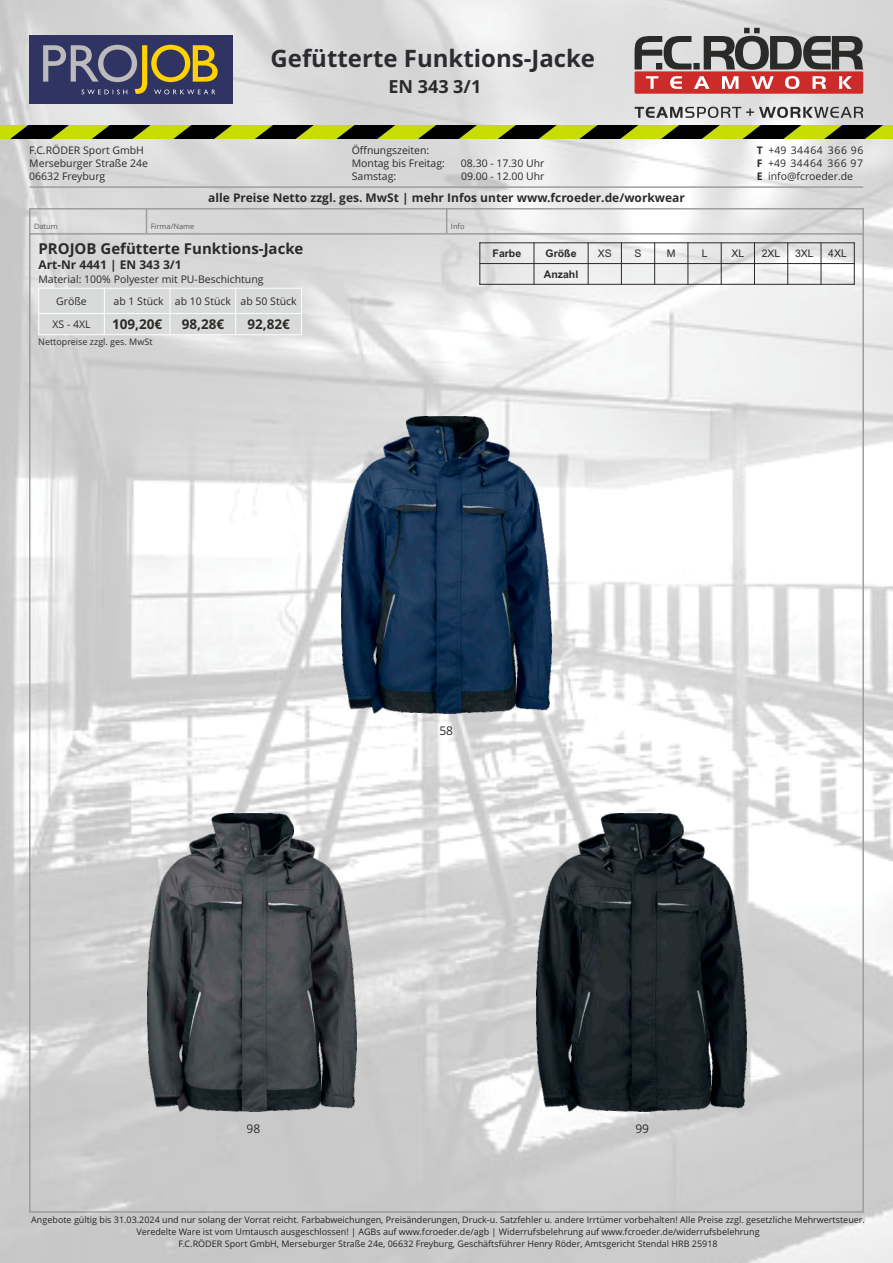
<style>
.page{position:relative;width:893px;height:1263px;background:#fff}
.page>*{position:absolute;margin:0;border:0;box-sizing:border-box;transform-origin:0 0}
.t1{font:700 24px "Open Sans";color:#2e2b30}
.t2{font:700 18px "Open Sans";color:#2a2a29}
.t3{font:700 15px "Open Sans";color:#2a2a29}
.t4{font:700 13.5px "Open Sans";color:#2a2a27}
.t5{font:700 12px "Open Sans";color:#2a2a29}
.t6{font:12px "Open Sans";color:#2a2a29}
.t7{font:10.5px/12.9px "Open Sans";color:#2a2a29}
.t8{font:10.5px "Open Sans";color:#2a2a27}
.t9{font:700 10.5px "Arial";color:#2a2a29}
.t10{font:10.5px "Arial";color:#2a2a29}
.t11{font:10.5px "Open Sans";letter-spacing:.05em;color:#2a2a29}
.t12{font:9px/11.9px "Open Sans";color:#232324;text-align:center}
.t13{font:9px "Open Sans";color:#2a2a29}
.t14{font:7.5px "Open Sans";color:#5c5b5b}
.s1{font-weight:700}
</style>
<div class="page">
<img style="left:0;top:0;width:893px;height:1263px">
<hr style="left:29px;top:208px;width:2px;height:25px;background:#9d9d9d">
<svg style="left:146px;top:210px;width:1px;height:23px"></svg>
<svg style="left:446px;top:210px;width:1px;height:23px"></svg>
<hr style="left:862px;top:208px;width:2px;height:25px;background:#9d9d9d">
<hr style="left:29px;top:208px;width:835px;height:2px;background:#9d9d9d">
<hr style="left:30px;top:186px;width:833px;height:2px;background:#9d9d9d">
<svg style="left:0;top:125px;width:893px;height:13px;background:#636d01"></svg>
<div style="left:635px;top:71px;width:228px;height:23px;background:#cd2a2a"></div>
<svg style="left:646px;top:76px;width:206px;height:13px"></svg>
<svg style="left:635px;top:28px;width:228px;height:42px;background:#8e8e8e"></svg>
<svg style="left:635px;top:107px;width:228px;height:11px;background:#9c9c9c"></svg>
<div style="left:30px;top:35px;width:203px;height:69px;background:#2f3462"></div>
<svg style="left:43px;top:45px;width:175px;height:49px"></svg>
<div style="left:39px;top:288px;width:262px;height:47px;background:#d9dada"></div>
<hr style="left:38px;top:288px;width:1px;height:47px;background:#fefefe">
<hr style="left:104px;top:288px;width:1px;height:47px;background:#fefefe">
<hr style="left:170px;top:288px;width:1px;height:47px;background:#fefefe">
<hr style="left:235px;top:288px;width:1px;height:47px;background:#fefefe">
<hr style="left:301px;top:288px;width:1px;height:47px;background:#fefefe">
<hr style="left:38px;top:334px;width:264px;height:1px;background:#fefefe">
<hr style="left:38px;top:313px;width:264px;height:1px;background:#fefefe">
<hr style="left:38px;top:288px;width:264px;height:1px;background:#fefefe">
<img style="left:342px;top:416px;width:209px;height:298px">
<img style="left:148px;top:814px;width:209px;height:297px">
<img style="left:537px;top:814px;width:209px;height:297px">
<hr style="left:479px;top:242px;width:1px;height:43px;background:#2a2a29">
<hr style="left:534px;top:242px;width:1px;height:43px;background:#2a2a29">
<hr style="left:588px;top:242px;width:1px;height:43px;background:#2a2a29">
<hr style="left:621px;top:242px;width:1px;height:43px;background:#2a2a29">
<hr style="left:654px;top:242px;width:1px;height:43px;background:#2a2a29">
<hr style="left:687px;top:242px;width:1px;height:43px;background:#2a2a29">
<hr style="left:721px;top:242px;width:1px;height:43px;background:#2a2a29">
<hr style="left:754px;top:242px;width:1px;height:43px;background:#2a2a29">
<hr style="left:787px;top:242px;width:1px;height:43px;background:#2a2a29">
<hr style="left:821px;top:242px;width:1px;height:43px;background:#2a2a29">
<hr style="left:854px;top:242px;width:1px;height:43px;background:#2a2a29">
<hr style="left:479px;top:284px;width:376px;height:1px;background:#2a2a29">
<hr style="left:479px;top:263px;width:376px;height:1px;background:#2a2a29">
<hr style="left:479px;top:242px;width:376px;height:1px;background:#2a2a29">
<h1 class="t1" style="left:270px;top:49px;width:326px">Gefütterte Funktions-Jacke</h1>
<h2 class="t2" style="left:388px;top:80px;width:94px">EN 343 3/1</h2>
<p class="t7" style="left:29px;top:145px;width:120px">F.C.RÖDER Sport GmbH<br>Merseburger Straße 24e<br>06632 Freyburg</p>
<p class="t7" style="left:352px;top:145px;width:95px">Öffnungszeiten:<br>Montag bis Freitag:</p>
<p class="t7" style="left:461px;top:158px;width:85px">08.30 - 17.30 Uhr</p>
<p class="t7" style="left:352px;top:171px;width:46px">Samstag:</p>
<p class="t7" style="left:461px;top:171px;width:85px">09.00 - 12.00 Uhr</p>
<h3 class="t5" style="left:208px;top:193px;width:478px">alle Preise Netto zzgl. ges. MwSt | mehr Infos unter www.fcroeder.de/workwear</h3>
<p class="t14" style="left:34px;top:223px;width:25px">Datum</p>
<p class="t14" style="left:151px;top:223px;width:45px">Firma/Name</p>
<p class="t14" style="left:451px;top:223px;width:15px">Info</p>
<p class="t11" style="left:757px;top:146px;width:108px"><span class="s1">T</span> +49 34464 366 96</p>
<p class="t7" style="left:757px;top:158px;width:108px"><span class="s1">F</span> +49 34464 366 97<br><span class="s1">E</span> info@fcroeder.de</p>
<h3 class="t3" style="left:38px;top:242px;width:266px">PROJOB Gefütterte Funktions-Jacke</h3>
<h3 class="t5" style="left:38px;top:260px;width:145px">Art-Nr 4441 | EN 343 3/1</h3>
<p class="t7" style="left:38px;top:273px;width:227px">Material: 100% Polyester mit PU-Beschichtung</p>
<p class="t8" style="left:56px;top:297px;width:32px">Größe</p>
<p class="t8" style="left:114px;top:297px;width:185px">ab 1 Stück ab 10 Stück ab 50 Stück</p>
<p class="t8" style="left:52px;top:320px;width:40px">XS - 4XL</p>
<h3 class="t4" style="left:112px;top:319px;width:52px">109,20€</h3>
<h3 class="t4" style="left:182px;top:319px;width:44px">98,28€</h3>
<h3 class="t4" style="left:247px;top:319px;width:44px">92,82€</h3>
<p class="t13" style="left:38px;top:338px;width:116px">Nettopreise zzgl. ges. MwSt</p>
<p class="t9" style="left:493px;top:249px;width:30px">Farbe</p>
<p class="t9" style="left:546px;top:249px;width:32px">Größe</p>
<p class="t10" style="left:598px;top:249px;width:16px">XS</p>
<p class="t10" style="left:634px;top:249px;width:9px">S</p>
<p class="t10" style="left:667px;top:249px;width:10px">M</p>
<p class="t10" style="left:702px;top:249px;width:7px">L</p>
<p class="t10" style="left:731px;top:249px;width:14px">XL</p>
<p class="t10" style="left:762px;top:249px;width:20px">2XL</p>
<p class="t10" style="left:795px;top:249px;width:20px">3XL</p>
<p class="t10" style="left:828px;top:249px;width:20px">4XL</p>
<p class="t9" style="left:544px;top:270px;width:36px">Anzahl</p>
<h3 class="t6" style="left:439px;top:726px;width:15px">58</h3>
<h3 class="t6" style="left:246px;top:1124px;width:15px">98</h3>
<h3 class="t6" style="left:635px;top:1124px;width:15px">99</h3>
<p class="t12" style="left:31px;top:1214px;width:835px">Angebote gültig bis 31.03.2024 und nur solang der Vorrat reicht. Farbabweichungen, Preisänderungen, Druck-u. Satzfehler u. andere Irrtümer vorbehalten! Alle Preise zzgl. gesetzliche Mehrwertsteuer.<br>Veredelte Ware ist vom Umtausch ausgeschlossen! | AGBs auf www.fcroeder.de/agb | Widerrufsbelehrung auf www.fcroeder.de/widerrufsbelehrung<br>F.C.RÖDER Sport GmbH, Merseburger Straße 24e, 06632 Freyburg, Geschäftsführer Henry Röder, Amtsgericht Stendal HRB 25918</p>
</div>
